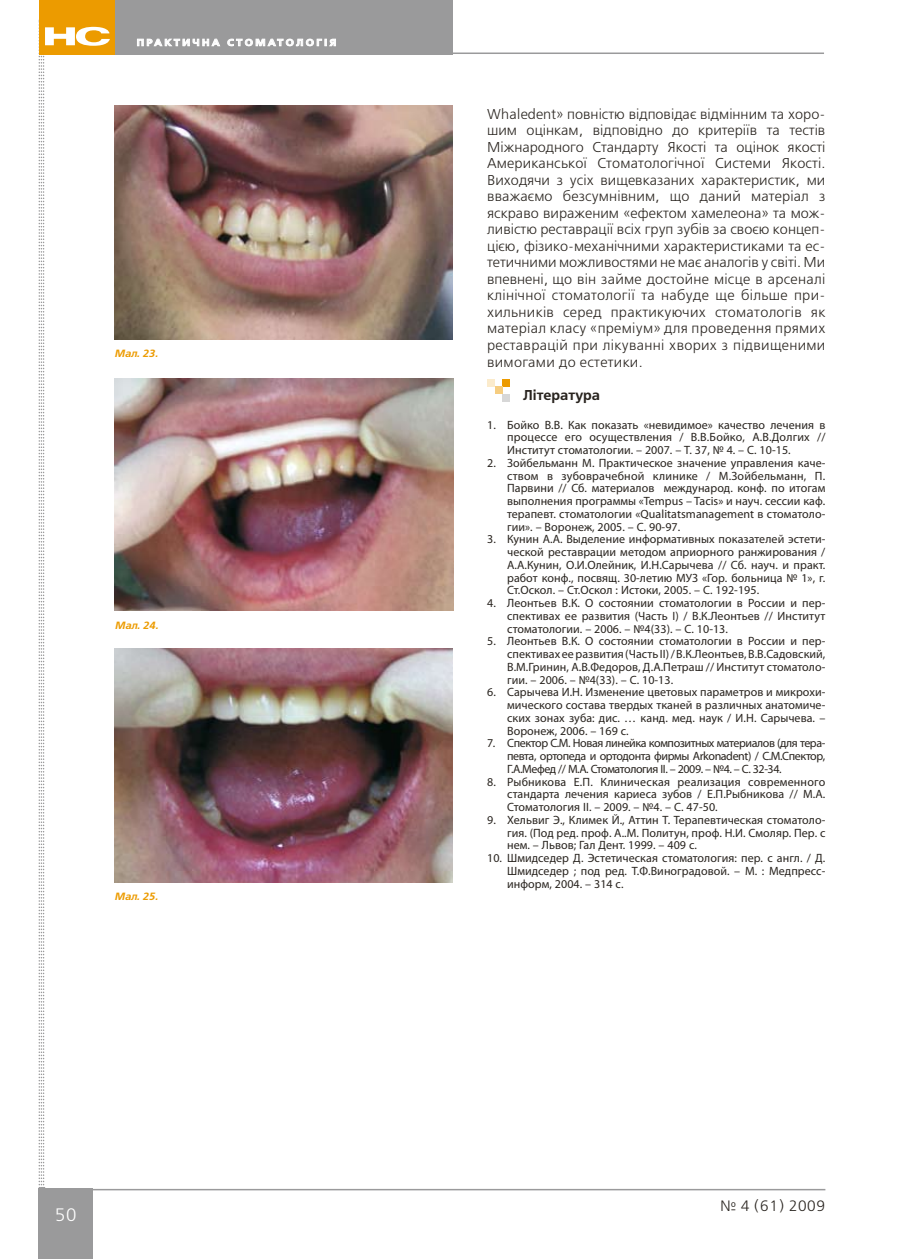
<style>
.page{position:relative;width:902px;height:1259px;background:#fff}
.page>*{position:absolute;margin:0;border:0;box-sizing:border-box;transform-origin:0 0}
.t1{font:300 18px "Free Set";color:#fff}
.t2{font:300 15px "Free Set";color:#28231e}
.t3{font:300 14.25px/16.5px "Free Set";letter-spacing:.02em;color:#28231e;text-align:justify}
.t4{font:600 14.25px "Free Set";color:#28231e}
.t5{font:12px/12.8px "Myriad Pro";letter-spacing:.005em;color:#28231e;text-align:justify}
.t6{font:italic 600 10.5px "Free Set";color:#ec9b00}
.t7{font:600 9.45px "Free Set";letter-spacing:.23em;color:#fff;scale:1.11 1}
</style>
<div class="page">
<hr style="left:356px;top:53px;width:467px;height:1px;background:#9a9a9b">
<hr style="left:39px;top:1189px;width:786px;height:1px;background:#9a9a9b">
<div style="left:39px;top:1189px;width:54px;height:70px;background:#9a9a9b"></div>
<div style="left:39px;top:0;width:413px;height:54px;background:#9a9a9b"></div>
<div style="left:39px;top:0;width:76px;height:54px;background:#ec9b00"></div>
<svg style="left:39px;top:26px;width:71px;height:1162px"></svg>
<svg style="left:137px;top:38px;width:83px;height:8px"></svg>
<svg style="left:227px;top:38px;width:109px;height:9px"></svg>
<img style="left:114px;top:105px;width:338px;height:234px">
<img style="left:114px;top:648px;width:338px;height:234px">
<img style="left:115px;top:378px;width:338px;height:232px">
<div style="left:502px;top:380px;width:7px;height:7px;background:#ec9b00"></div>
<div style="left:502px;top:394px;width:7px;height:7px;background:#d7d7d7"></div>
<div style="left:488px;top:380px;width:7px;height:7px;background:#fbebcc"></div>
<div style="left:495px;top:387px;width:7px;height:7px;background:#f6cd80"></div>
<p class="t7" style="left:137px;top:37px;width:181px">ПРАКТИЧНА СТОМАТОЛОГІЯ</p>
<p class="t6" style="left:114px;top:347px;width:45px">Мал. 23.</p>
<p class="t6" style="left:115px;top:619px;width:45px">Мал. 24.</p>
<p class="t6" style="left:114px;top:890px;width:45px">Мал. 25.</p>
<h1 class="t1" style="left:55px;top:1204px;width:24px">50</h1>
<p class="t3" style="left:487px;top:106px;width:340px">Whaledent» повністю відповідає відмінним та хоро&shy;шим оцінкам, відповідно до критеріїв та тестів Міжнародного Стандарту Якості та оцінок якості Американської Стоматологічної Системи Якості.<br>Виходячи з усіх вищевказаних характеристик, ми вважаємо безсумнівним, що даний матеріал з яскраво вираженим «ефектом хамелеона» та мож&shy;ливістю реставрації всіх груп зубів за своєю концеп&shy;цією, фізико-механічними характеристиками та ес&shy;тетичними можливостями не має аналогів у світі. Ми впевнені, що він займе достойне місце в арсеналі клінічної стоматології та набуде ще більше при&shy;хильників серед практикуючих стоматологів як матеріал класу «преміум» для проведення прямих реставрацій при лікуванні хворих з підвищеними вимогами до естетики.</p>
<p class="t4" style="left:523px;top:386px;width:78px">Література</p>
<p class="t5" style="left:507px;top:418px;width:320px;text-indent:-20px">1. Бойко В.В. Как показать «невидимое» качество лечения в процессе его осуществления / В.В.Бойко, А.В.Долгих // Институт стоматологии. – 2007. – Т. 37, № 4. – С. 10-15.</p>
<p class="t5" style="left:507px;top:456px;width:320px;text-indent:-20px">2. Зойбельманн М. Практическое значение управления каче&shy;ством в зубоврачебной клинике / М.Зойбельманн, П.<br>Парвини // Сб. материалов международ. конф. по итогам выполнения программы «Tempus – Tacis» и науч. сессии каф. терапевт. стоматологии «Qualitatsmanagement в стоматоло&shy;гии». – Воронеж, 2005. – С. 90-97.</p>
<p class="t5" style="left:507px;top:533px;width:320px;text-indent:-20px">3. Кунин А.А. Выделение информативных показателей эстети&shy;ческой реставрации методом априорного ранжирования / А.А.Кунин, О.И.Олейник, И.Н.Сарычева // Сб. науч. и практ. работ конф., посвящ. 30-летию МУЗ «Гор. больница № 1», г.<br>Ст.Оскол. – Ст.Оскол : Истоки, 2005. – С. 192-195.</p>
<p class="t5" style="left:507px;top:596px;width:320px;text-indent:-20px">4. Леонтьев В.К. О состоянии стоматологии в России и пер&shy;спективах ее развития (Часть I) / В.К.Леонтьев // Институт стоматологии. – 2006. – №4(33). – С. 10-13.</p>
<p class="t5" style="left:507px;top:635px;width:320px;text-indent:-20px">5. Леонтьев В.К. О состоянии стоматологии в России и пер&shy;спективах ее развития (Часть II) / В.К.Леонтьев, В.В.Садовский, В.М.Гринин, А.В.Федоров, Д.А.Петраш // Институт стоматоло&shy;гии. – 2006. – №4(33). – С. 10-13.</p>
<p class="t5" style="left:507px;top:686px;width:320px;text-indent:-20px">6. Сарычева И.Н. Изменение цветовых параметров и микрохи&shy;мического состава твердых тканей в различных анатомиче&shy;ских зонах зуба: дис. … канд. мед. наук / И.Н. Сарычева. – Воронеж, 2006. – 169 с.</p>
<p class="t5" style="left:507px;top:737px;width:320px;text-indent:-20px">7. Спектор С.М. Новая линейка композитных материалов (для тера&shy;певта, ортопеда и ортодонта фирмы Arkonadent) / C.М.Спектор, Г.А.Мефед // М.А. Стоматология II. – 2009. – №4. – С. 32-34.</p>
<p class="t5" style="left:507px;top:775px;width:320px;text-indent:-20px">8. Рыбникова Е.П. Клиническая реализация современного стандарта лечения кариеса зубов / Е.П.Рыбникова // М.А.<br>Стоматология II. – 2009. – №4. – С. 47-50.</p>
<p class="t5" style="left:507px;top:813px;width:320px;text-indent:-20px">9. Хельвиг Э., Климек Й., Аттин Т. Терапевтическая стоматоло&shy;гия. (Под ред. проф. А..М. Политун, проф. Н.И. Смоляр. Пер. с нем. – Львов; Гал Дeнт. 1999. – 409 c.</p>
<p class="t5" style="left:507px;top:851px;width:320px;text-indent:-20px">10. Шмидседер Д. Эстетическая стоматология: пер. с англ. / Д.<br>Шмидседер ; под ред. Т.Ф.Виноградовой. – М. : Медпресс&shy;информ, 2004. – 314 с.</p>
<p class="t2" style="left:720px;top:1197px;width:107px">№ 4 (61) 2009</p>
</div>
